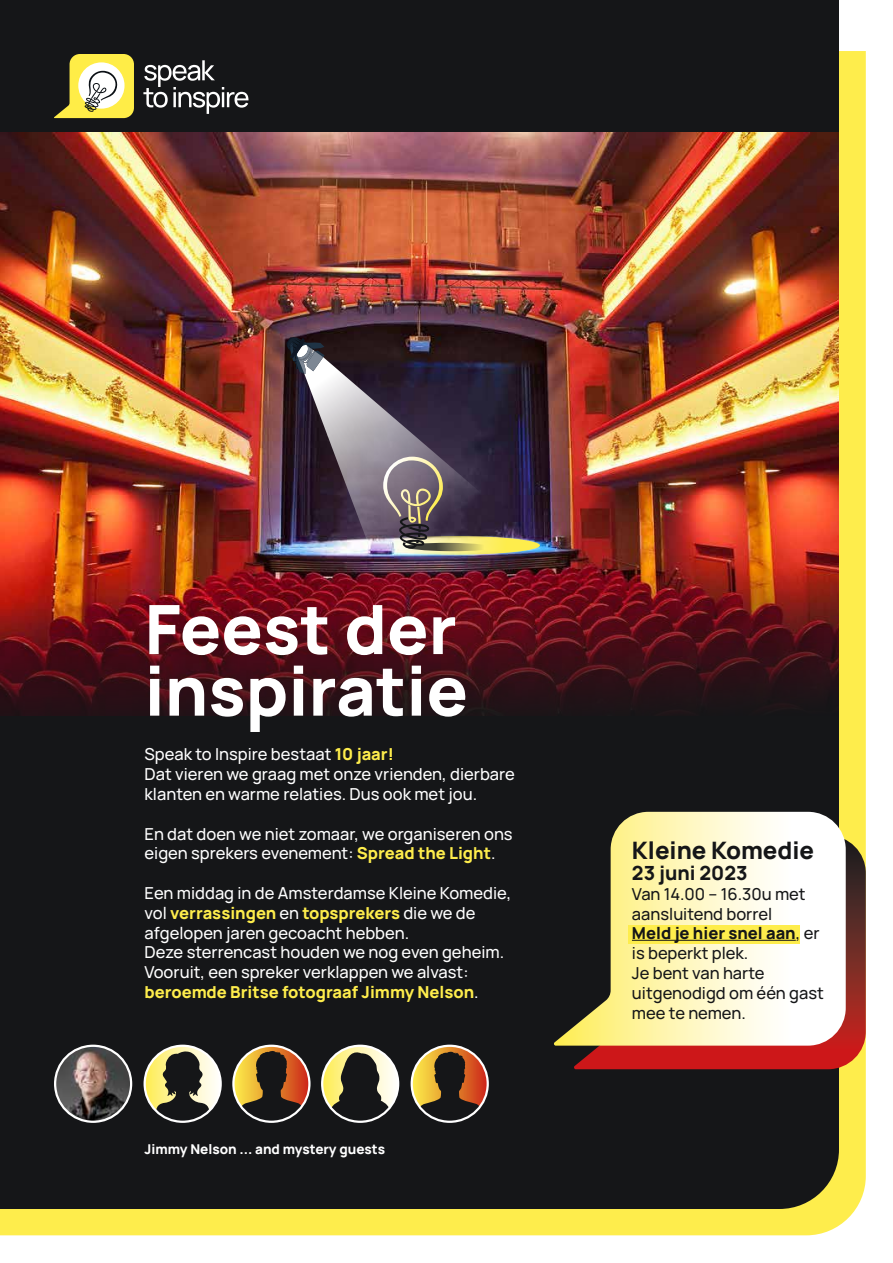
<style>
.page{position:relative;width:893px;height:1263px;background:#fff}
.page>*{position:absolute;margin:0;border:0;box-sizing:border-box;transform-origin:0 0}
.t1{font:800 68.1px/61.7px "Manrope";color:#fff}
.t2{font:800 24px "Manrope";color:#151618}
.t3{font:800 19.5px "Manrope";color:#151618}
.t4{font:500 16.5px/19.8px "Manrope";color:#fff}
.t5{font:500 16.5px/19.8px "Manrope";color:#151618}
.t6{font:800 13.5px "Manrope";color:#fff}
.s1{font-weight:800;color:#feed4c}
.s2{font-weight:800}
</style>
<div class="page">
<div style="left:0;top:51px;width:866px;height:1184px;background:#feed4c"></div>
<div style="left:0;top:0;width:839px;height:1209px;background:#151618"></div>
<img style="left:0;top:133px;width:839px;height:582px">
<svg style="left:54px;top:54px;width:80px;height:64px"></svg>
<svg style="left:143px;top:60px;width:106px;height:54px;background:#474849"></svg>
<svg style="left:304px;top:351px;width:236px;height:198px;background:#4a4053"></svg>
<svg style="left:286px;top:337px;width:39px;height:37px"></svg>
<svg style="left:368px;top:536px;width:172px;height:19px"></svg>
<svg style="left:412px;top:1046px;width:76px;height:76px"></svg>
<svg style="left:417px;top:1051px;width:65px;height:71px;background:#76532c"></svg>
<div style="left:411px;top:1045px;width:78px;height:78px;border:2px solid #fff;border-radius:50%"></div>
<svg style="left:322px;top:1046px;width:76px;height:76px"></svg>
<svg style="left:331px;top:1052px;width:58px;height:70px;background:#63614c"></svg>
<div style="left:321px;top:1045px;width:78px;height:78px;border:2px solid #fff;border-radius:50%"></div>
<img style="left:55px;top:1046px;width:76px;height:76px;border-radius:38px">
<div style="left:54px;top:1045px;width:78px;height:78px;border:2px solid #fff;border-radius:50%"></div>
<svg style="left:145px;top:1046px;width:76px;height:76px"></svg>
<svg style="left:156px;top:1051px;width:54px;height:71px;background:#696751"></svg>
<div style="left:144px;top:1045px;width:78px;height:78px;border:2px solid #fff;border-radius:50%"></div>
<svg style="left:233px;top:1046px;width:76px;height:76px"></svg>
<svg style="left:239px;top:1050px;width:65px;height:72px;background:#74522c"></svg>
<div style="left:232px;top:1045px;width:79px;height:78px;border:2px solid #fff;border-radius:50%"></div>
<svg style="left:574px;top:835px;width:292px;height:234px;background:#a8281f"></svg>
<svg style="left:554px;top:812px;width:292px;height:234px"></svg>
<div style="left:628px;top:926px;width:172px;height:18px;background:#feed4c"></div>
<hr style="left:632px;top:940px;width:164px;height:1px;background:#151618">
<svg style="left:405px;top:543px;width:89px;height:8px"></svg>
<img style="left:383px;top:457px;width:61px;height:92px">
<h1 class="t1" style="left:145px;top:596px;width:325px">Feest der inspiratie</h1>
<p class="t4" style="left:145px;top:744px;width:372px">Speak to Inspire bestaat <span class="s1">10 jaar!<br></span>Dat vieren we graag met onze vrienden, dierbare klanten en warme relaties. Dus ook met jou.</p>
<p class="t4" style="left:145px;top:823px;width:370px">En dat doen we niet zomaar, we organiseren ons eigen sprekers evenement: <span class="s1">Spread the Light</span>.</p>
<p class="t4" style="left:145px;top:882px;width:368px">Een middag in de Amsterdamse Kleine Komedie, vol <span class="s1">verrassingen</span> en <span class="s1">topsprekers</span> die we de afgelopen jaren gecoacht hebben.<br>Deze sterrencast houden we nog even geheim.<br>Vooruit, een spreker verklappen we alvast: <span class="s1">beroemde Britse fotograaf Jimmy Nelson</span>.</p>
<p class="t6" style="left:145px;top:1140px;width:242px">Jimmy Nelson ... and mystery guests</p>
<h2 class="t2" style="left:632px;top:833px;width:184px">Kleine Komedie</h2>
<p class="t3" style="left:632px;top:859px;width:117px">23 juni 2023</p>
<p class="t5" style="left:632px;top:883px;width:193px">Van 14.00 – 16.30u met aansluitend borrel<br><span class="s2">Meld je hier snel aan</span>, er is beperkt plek.<br>Je bent van harte uitgenodigd om één gast mee te nemen.</p>
</div>
